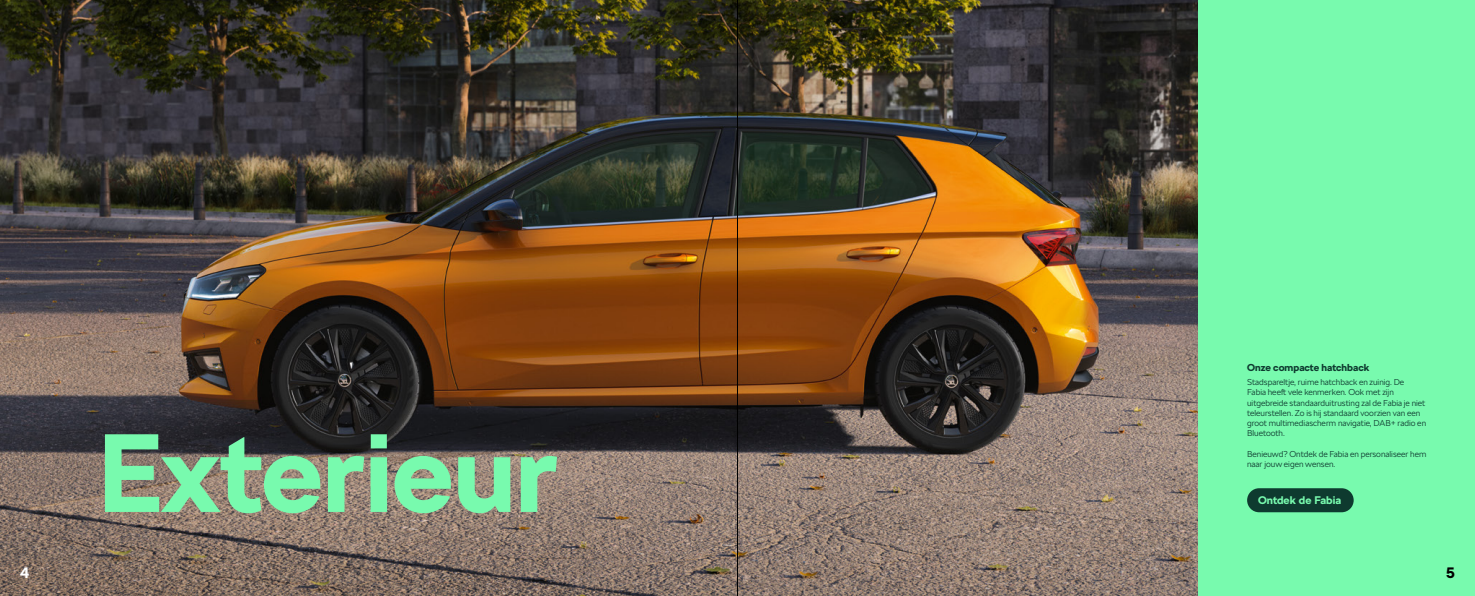
<style>
.page{position:relative;width:1475px;height:596px;background:#fff}
.page>*{position:absolute;margin:0;border:0;box-sizing:border-box;transform-origin:0 0}
.t1{font:700 110.2px "SKODA Next";color:#78faae}
.t2{font:700 15px "SKODA Next";color:#fff}
.t3{font:700 15px "SKODA Next";color:#000}
.t4{font:700 11px "SKODA Next";color:#78faae}
.t5{font:700 10px "SKODA Next";color:#0e3a2f}
.t6{font:300 8.5px/10.2px "SKODA Next";color:#0e3a2f}
</style>
<div class="page">
<img style="left:0;top:0;width:1198px;height:411px">
<svg style="left:0;top:411px;width:1198px;height:184px;background:#7b6b62"></svg>
<div style="left:1198px;top:0;width:276px;height:595px;background:#78faae"></div>
<hr style="left:737px;top:0;width:1px;height:595px;background:#000">
<div style="left:1246px;top:488px;width:107px;height:24px;background:#0e3a2f;border-radius:12px"></div>
<h1 class="t1" style="left:98px;top:406px;width:461px">Exterieur</h1>
<p class="t5" style="left:1246px;top:361px;width:124px">Onze compacte hatchback</p>
<p class="t6" style="left:1246px;top:377px;width:180px">Stadspareltje, ruime hatchback en zuinig. De<br>Fabia heeft vele kenmerken. Ook met zijn uitgebreide standaarduitrusting zal de Fabia je niet teleurstellen. Zo is hij standaard voorzien van een groot multimediascherm navigatie, DAB+ radio en Bluetooth.</p>
<p class="t6" style="left:1246px;top:448px;width:181px">Benieuwd? Ontdek de Fabia en personaliseer hem naar jouw eigen wensen.</p>
<p class="t4" style="left:1257px;top:493px;width:85px">Ontdek de Fabia</p>
<h2 class="t2" style="left:20px;top:563px;width:10px">4</h2>
<h2 class="t3" style="left:1445px;top:563px;width:10px">5</h2>
</div>
